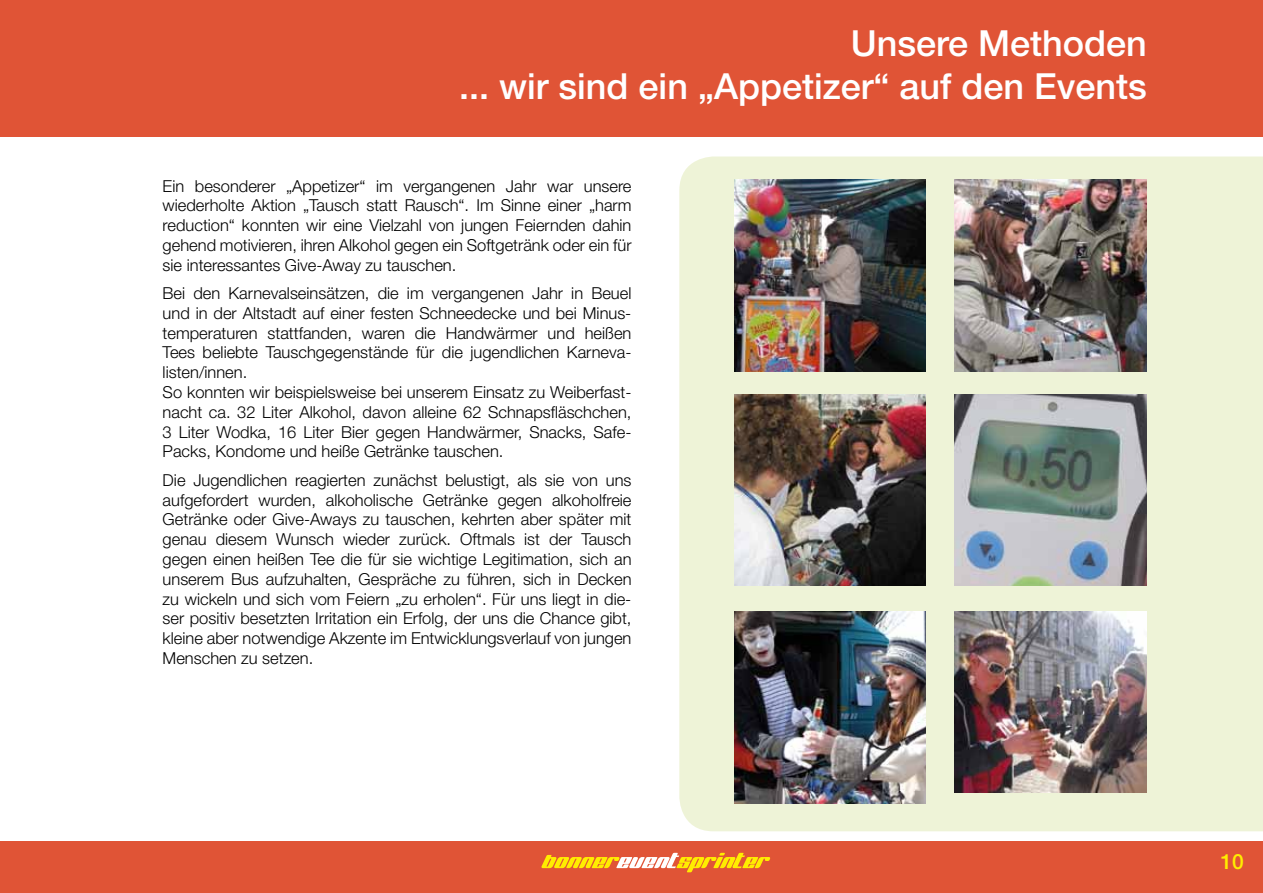
<style>
.page{position:relative;width:1263px;height:893px;background:#fff}
.page>*{position:absolute;margin:0;border:0;box-sizing:border-box;transform-origin:0 0}
.t1{font:500 36px/43.2px "Helvetica Neue";color:#fff;text-align:right}
.t2{font:500 21px "Helvetica Neue";color:#ffed00}
.t3{font:300 16.5px/19.8px "Helvetica Neue";color:#000;text-align:justify}
</style>
<div class="page">
<div style="left:0;top:841px;width:1263px;height:52px;background:#e05436"></div>
<div style="left:0;top:0;width:1263px;height:136px;background:#e05436"></div>
<svg style="left:541px;top:853px;width:229px;height:19px"></svg>
<div style="left:679px;top:156px;width:584px;height:675px;background:#eef3d7"></div>
<img style="left:735px;top:180px;width:191px;height:191px">
<img style="left:735px;top:394px;width:191px;height:191px">
<img style="left:735px;top:612px;width:191px;height:191px">
<img style="left:955px;top:612px;width:191px;height:181px">
<img style="left:955px;top:394px;width:191px;height:192px">
<img style="left:955px;top:180px;width:191px;height:191px">
<h1 class="t1" style="left:459px;top:21px;width:689px">Unsere Methoden<br>... wir sind ein „Appetizer“ auf den Events</h1>
<p class="t3" style="left:163px;top:175px;width:470px">Ein besonderer „Appetizer“ im vergangenen Jahr war unsere wiederholte Aktion „Tausch statt Rausch“. Im Sinne einer „harm reduction“ konnten wir eine Vielzahl von jungen Feiernden dahin gehend motivieren, ihren Alkohol gegen ein Softgetränk oder ein für sie interessantes Give-Away zu tauschen.</p>
<p class="t3" style="left:163px;top:283px;width:470px;text-align:left">Bei den Karnevalseinsätzen, die im vergangenen Jahr in Beuel und in der Altstadt auf einer festen Schneedecke und bei Minus&shy;temperaturen stattfanden, waren die Handwärmer und heißen Tees beliebte Tauschgegenstände für die jugendlichen Karneva&shy;listen/innen.<br>So konnten wir beispielsweise bei unserem Einsatz zu Weiberfast&shy;nacht ca. 32 Liter Alkohol, davon alleine 62 Schnapsfläschchen, 3 Liter Wodka, 16 Liter Bier gegen Handwärmer, Snacks, Safe-Packs, Kondome und heiße Getränke tauschen.</p>
<p class="t3" style="left:163px;top:470px;width:470px">Die Jugendlichen reagierten zunächst belustigt, als sie von uns aufgefordert wurden, alkoholische Getränke gegen alkoholfreie Getränke oder Give-Aways zu tauschen, kehrten aber später mit genau diesem Wunsch wieder zurück. Oftmals ist der Tausch gegen einen heißen Tee die für sie wichtige Legitimation, sich an unserem Bus aufzuhalten, Gespräche zu führen, sich in Decken zu wickeln und sich vom Feiern „zu erholen“. Für uns liegt in die&shy;ser positiv besetzten Irritation ein Erfolg, der uns die Chance gibt, kleine aber notwendige Akzente im Entwicklungsverlauf von jungen Menschen zu setzen.</p>
<p class="t2" style="left:1220px;top:849px;width:25px">10</p>
</div>
